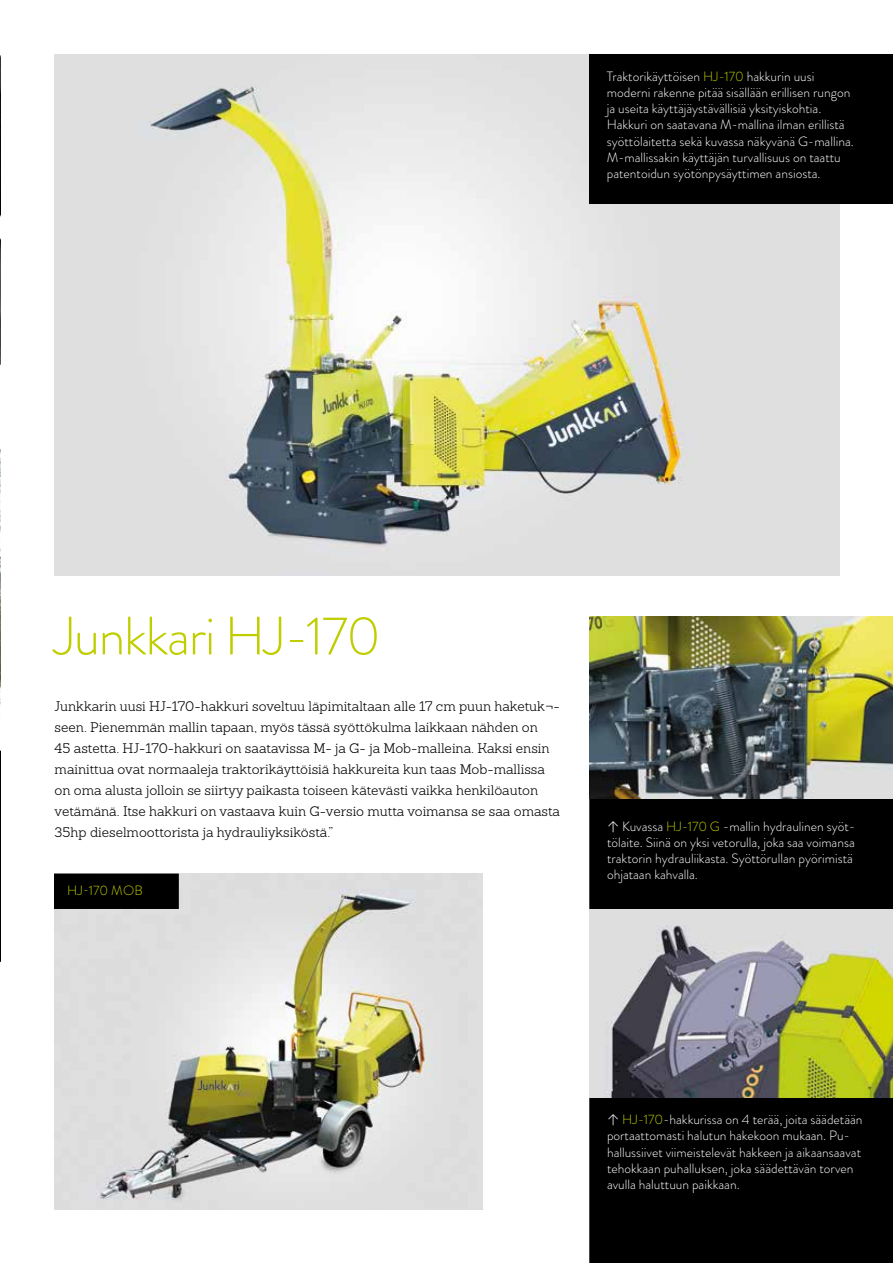
<style>
.page{position:relative;width:893px;height:1263px;background:#fff}
.page>*{position:absolute;margin:0;border:0;box-sizing:border-box;transform-origin:0 0}
.t1{font:300 54px "Brandon Grotesque";letter-spacing:-.025em;color:#c0ce00}
.t2{font:300 13.5px/16.2px "Brandon Grotesque";color:#fff}
.t3{font:300 13.5px/21px "Sanchez";color:#000}
.t4{font:300 13.5px "Brandon Grotesque";letter-spacing:.02em;color:#c0ce00}
.s1{color:#c0ce00}
.s2{font-family:"Calibri"}
</style>
<div class="page">
<svg style="left:0;top:751px;width:1px;height:211px"></svg>
<div style="left:589px;top:1097px;width:304px;height:166px;background:#000"></div>
<div style="left:589px;top:799px;width:304px;height:111px;background:#000"></div>
<img style="left:589px;top:910px;width:304px;height:187px">
<img style="left:589px;top:617px;width:304px;height:182px">
<img style="left:0;top:450px;width:1px;height:255px">
<img style="left:55px;top:54px;width:784px;height:521px">
<div style="left:589px;top:54px;width:304px;height:150px;background:#000"></div>
<img style="left:0;top:55px;width:1px;height:310px">
<img style="left:55px;top:873px;width:427px;height:336px">
<div style="left:55px;top:874px;width:123px;height:34px;background:#000"></div>
<div style="left:54px;top:873px;width:125px;height:36px;border:2px solid #000"></div>
<p class="t2" style="left:607px;top:68px;width:248px">Traktorikäyttöisen <span class="s1">HJ-170</span> hakkurin uusi moderni rakenne pitää sisällään erillisen rungon ja useita käyttäjäystävällisiä yksityiskohtia.<br>Hakkuri on saatavana M-mallina ilman erillistä syöttölaitetta sekä kuvassa näkyvänä G-mallina.<br>M-mallissakin käyttäjän turvallisuus on taattu patentoidun syötönpysäyttimen ansiosta.</p>
<h1 class="t1" style="left:54px;top:599px;width:328px">Junkkari HJ-170</h1>
<p class="t3" style="left:55px;top:695px;width:507px">Junkkarin uusi HJ-170-hakkuri soveltuu läpimitaltaan alle 17 cm puun haketuk¬- seen. Pienemmän mallin tapaan, myös tässä syöttökulma laikkaan nähden on<br>45 astetta. HJ-170-hakkuri on saatavissa M- ja G- ja Mob-malleina. Kaksi ensin mainittua ovat normaaleja traktorikäyttöisiä hakkureita kun taas Mob-mallissa on oma alusta jolloin se siirtyy paikasta toiseen kätevästi vaikka henkilöauton vetämänä. Itse hakkuri on vastaava kuin G-versio mutta voimansa se saa omasta 35hp dieselmoottorista ja hydrauliyksiköstä.”</p>
<p class="t4" style="left:67px;top:881px;width:77px">HJ-170 Mob</p>
<p class="t2" style="left:607px;top:818px;width:250px"><span class="s2">↑</span> Kuvassa <span class="s1">HJ-170 G</span> -mallin hydraulinen syöt&shy;tölaite. Siinä on yksi vetorulla, joka saa voimansa traktorin hydrauliikasta. Syöttörullan pyörimistä ohjataan kahvalla.</p>
<p class="t2" style="left:607px;top:1111px;width:257px"><span class="s2">↑</span> <span class="s1">HJ-170</span>-hakkurissa on 4 terää, joita säädetään portaattomasti halutun hakekoon mukaan. Pu&shy;hallussiivet viimeistelevät hakkeen ja aikaansaavat tehokkaan puhalluksen, joka säädettävän torven avulla haluttuun paikkaan.</p>
</div>
